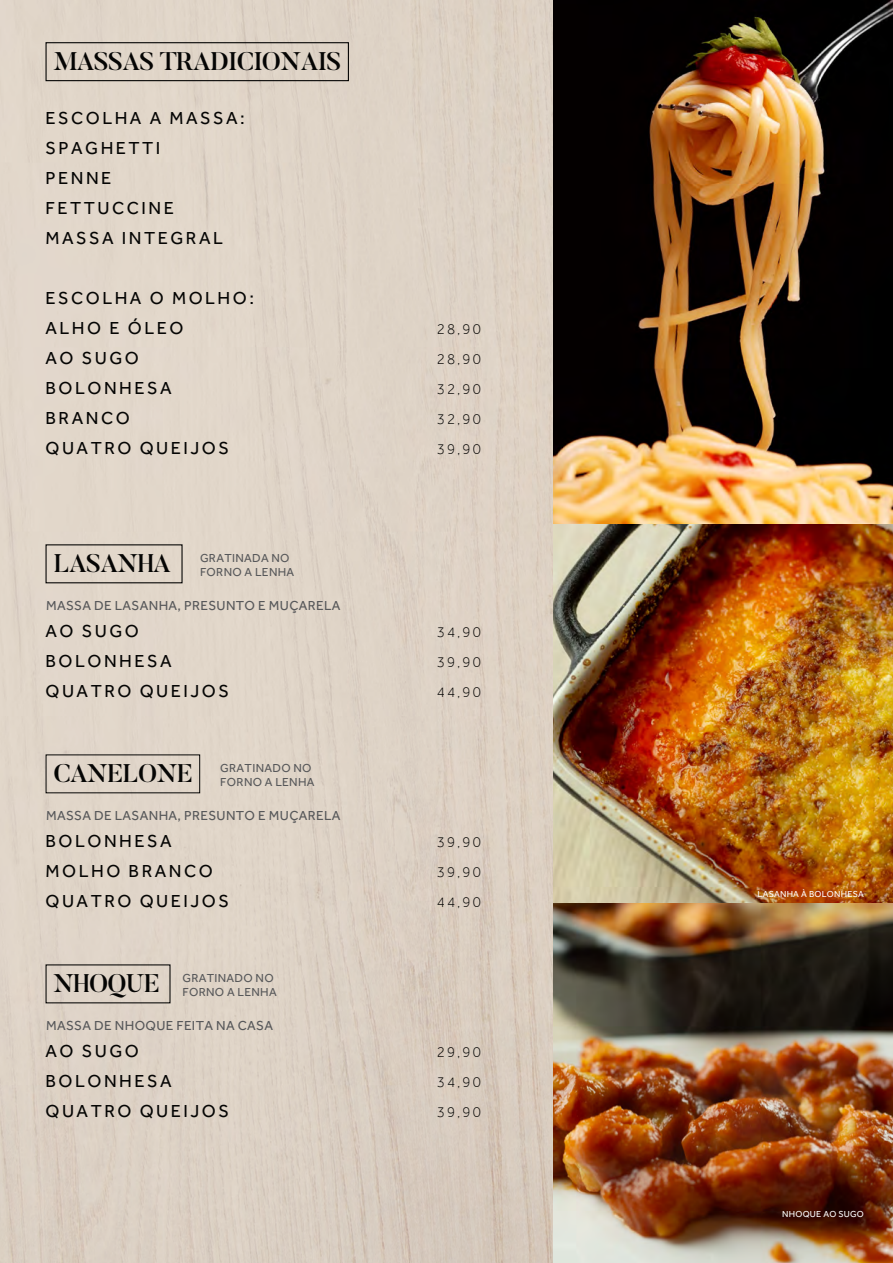
<style>
.page{position:relative;width:893px;height:1263px;background:#fff}
.page>*{position:absolute;margin:0;border:0;box-sizing:border-box;transform-origin:0 0}
.t1{font:500 25.35px "Butler";letter-spacing:-.025em;color:#050504}
.t2{font:18px/30px "Effra";letter-spacing:.14em;color:#050504}
.t3{font:300 15px/30px "Effra";letter-spacing:.14em;color:#050504;text-align:justify}
.t4{font:13.5px "Effra";letter-spacing:.025em;color:#57585a}
.t5{font:12px/13.5px "Effra";letter-spacing:.025em;color:#57585a}
.t6{font:9px "Effra";letter-spacing:.025em;color:#fff}
</style>
<div class="page">
<img style="left:0;top:0;width:554px;height:1263px">
<div style="left:45px;top:42px;width:304px;height:39px;border:1px solid #050504"></div>
<div style="left:46px;top:544px;width:137px;height:39px;border:1px solid #050504"></div>
<img style="left:554px;top:4px;width:339px;height:1259px">
<hr style="left:554px;top:0;width:339px;height:4px;background:#020000">
<h1 class="t1" style="left:53px;top:45px;width:289px">MASSAS TRADICIONAIS</h1>
<p class="t2" style="left:46px;top:103px;width:201px">ESCOLHA A MASSA:</p>
<p class="t2" style="left:46px;top:133px;width:130px">SPAGHETTI<br>PENNE<br>FETTUCCINE</p>
<p class="t2" style="left:46px;top:223px;width:179px">MASSA INTEGRAL</p>
<p class="t2" style="left:46px;top:283px;width:210px">ESCOLHA O MOLHO:<br>ALHO E ÓLEO<br>AO SUGO<br>BOLONHESA<br>BRANCO</p>
<p class="t2" style="left:46px;top:433px;width:185px">QUATRO QUEIJOS</p>
<h1 class="t1" style="left:53px;top:547px;width:119px">LASANHA</h1>
<p class="t5" style="left:200px;top:551px;width:96px">GRATINADA NO<br>FORNO A LENHA</p>
<p class="t4" style="left:46px;top:597px;width:296px">MASSA DE LASANHA, PRESUNTO E MUÇARELA</p>
<p class="t3" style="left:437px;top:314px;width:46px">28,90<br>28,90<br>32,90<br>32,90<br>39,90</p>
<p class="t2" style="left:46px;top:616px;width:95px">AO SUGO</p>
<p class="t3" style="left:437px;top:617px;width:46px">34,90</p>
<p class="t2" style="left:46px;top:646px;width:128px">BOLONHESA</p>
<p class="t3" style="left:437px;top:647px;width:46px">39,90</p>
<p class="t2" style="left:46px;top:676px;width:185px">QUATRO QUEIJOS</p>
<p class="t3" style="left:437px;top:677px;width:46px">44,90</p>
<h1 class="t1" style="left:53px;top:757px;width:141px">CANELONE</h1>
<p class="t5" style="left:220px;top:761px;width:96px">GRATINADO NO<br>FORNO A LENHA</p>
<p class="t4" style="left:46px;top:807px;width:296px">MASSA DE LASANHA, PRESUNTO E MUÇARELA</p>
<p class="t2" style="left:46px;top:826px;width:128px">BOLONHESA</p>
<p class="t3" style="left:437px;top:827px;width:46px">39,90</p>
<p class="t2" style="left:46px;top:856px;width:169px">MOLHO BRANCO</p>
<p class="t3" style="left:437px;top:857px;width:46px">39,90</p>
<p class="t2" style="left:46px;top:886px;width:185px">QUATRO QUEIJOS</p>
<p class="t3" style="left:437px;top:887px;width:46px">44,90</p>
<h1 class="t1" style="left:53px;top:967px;width:108px">NHOQUE</h1>
<p class="t5" style="left:182px;top:971px;width:96px">GRATINADO NO<br>FORNO A LENHA</p>
<p class="t4" style="left:46px;top:1017px;width:229px">MASSA DE NHOQUE FEITA NA CASA</p>
<p class="t2" style="left:46px;top:1036px;width:95px">AO SUGO</p>
<p class="t3" style="left:437px;top:1037px;width:46px">29,90</p>
<p class="t2" style="left:46px;top:1066px;width:128px">BOLONHESA</p>
<p class="t3" style="left:437px;top:1067px;width:46px">34,90</p>
<p class="t2" style="left:46px;top:1096px;width:185px">QUATRO QUEIJOS</p>
<p class="t3" style="left:437px;top:1097px;width:46px">39,90</p>
<p class="t6" style="left:757px;top:889px;width:108px">LASANHA À BOLONHESA</p>
<p class="t6" style="left:782px;top:1209px;width:83px">NHOQUE AO SUGO</p>
</div>
